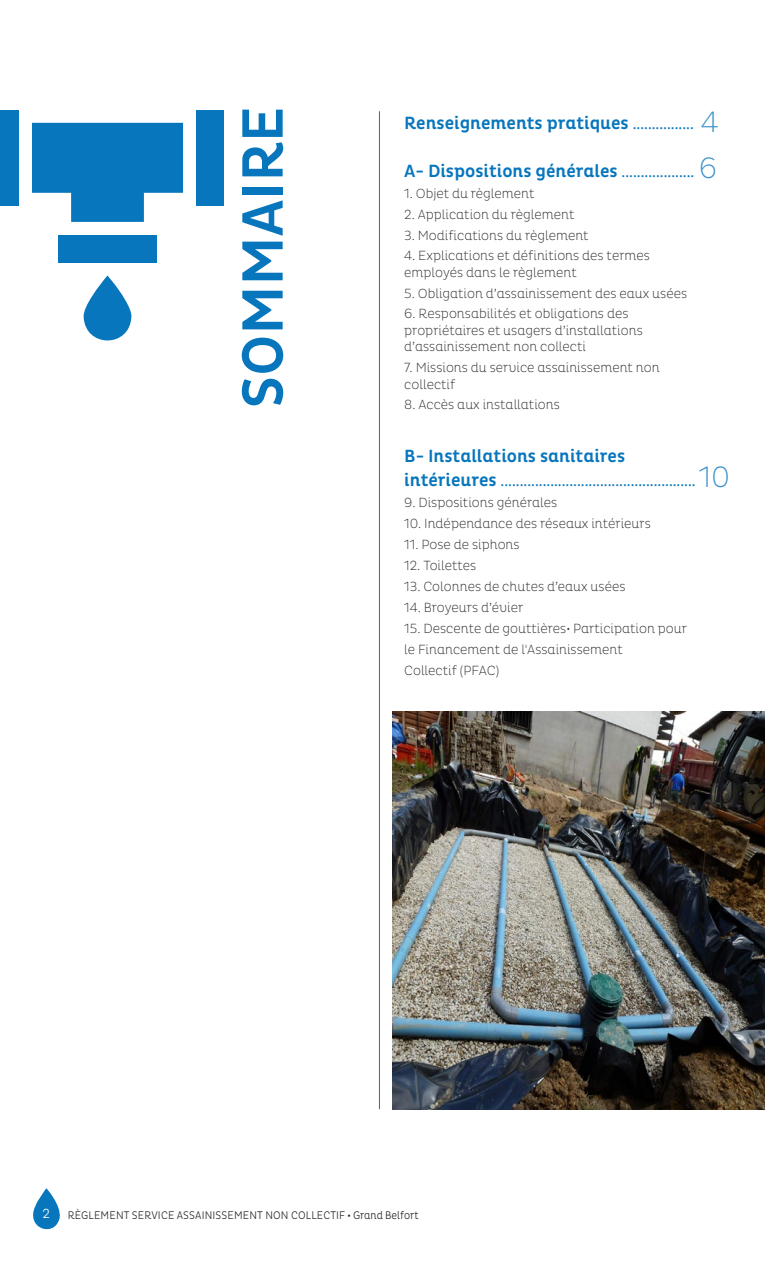
<style>
.page{position:relative;width:766px;height:1263px;background:#fff}
.page>*{position:absolute;margin:0;border:0;box-sizing:border-box;transform-origin:0 0}
.t1{font:500 59.25px "Pluto Cond";letter-spacing:-.005em;color:#0876bd}
.t2{font:200 30px "Pluto Cond";color:#3991ca}
.t3{font:500 18px "Pluto Cond";color:#0876bd}
.t4{font:15px "Pluto Cond";color:#0876bd}
.t5{font:200 13.5px/16.5px "Pluto Cond";color:#231f20}
.t6{font:300 13.5px "Pluto Cond";color:#fff}
.t7{font:300 11.25px "Pluto Cond";letter-spacing:.015em;color:#231f20;scale:.93 1}
.s1{font-weight:400;font-size:15px}
.s2{font-weight:500;font-size:18px}
.s3{font-family:"Pluto";font-weight:700}
</style>
<div class="page">
<hr style="left:379px;top:111px;width:1px;height:998px;background:#0876bd">
<img style="left:392px;top:711px;width:372px;height:398px">
<svg style="left:32px;top:123px;width:151px;height:99px"></svg>
<div style="left:58px;top:236px;width:99px;height:27px;background:#0876bd"></div>
<div style="left:197px;top:110px;width:27px;height:96px;background:#0876bd"></div>
<div style="left:0;top:110px;width:18px;height:96px;background:#0876bd"></div>
<svg style="left:83px;top:275px;width:49px;height:66px"></svg>
<svg style="left:33px;top:1188px;width:27px;height:42px"></svg>
<p class="t1" style="left:229px;top:408px;width:304px;rotate:-90deg">SOMMAIRE</p>
<p class="t3" style="left:404px;top:113px;width:291px">Renseignements pratiques <span class="s1">................</span></p>
<p class="t2" style="left:700px;top:105px;width:20px">4</p>
<p class="t3" style="left:404px;top:161px;width:291px">A- Dispositions générales <span class="s1">...................</span></p>
<p class="t5" style="left:404px;top:185px;width:132px">1. Objet du règlement</p>
<p class="t5" style="left:404px;top:206px;width:172px">2. Application du règlement</p>
<p class="t5" style="left:404px;top:227px;width:186px">3. Modifications du règlement</p>
<p class="t5" style="left:404px;top:248px;width:247px">4. Explications et définitions des termes employés dans le règlement</p>
<p class="t5" style="left:404px;top:285px;width:284px">5. Obligation d’assainissement des eaux usées</p>
<p class="t5" style="left:404px;top:306px;width:240px">6. Responsabilités et obligations des propriétaires et usagers d’installations d’assainissement non collecti</p>
<p class="t5" style="left:404px;top:359px;width:257px">7. Missions du service assainissement non collectif</p>
<p class="t5" style="left:404px;top:397px;width:157px">8. Accès aux installations</p>
<p class="t3" style="left:404px;top:445px;width:222px">B- Installations sanitaires</p>
<p class="t4" style="left:404px;top:472px;width:293px"><span class="s2">intérieures</span> ...................................................</p>
<p class="t5" style="left:404px;top:494px;width:154px">9. Dispositions générales</p>
<p class="t5" style="left:404px;top:515px;width:248px">10. Indépendance des réseaux intérieurs</p>
<p class="t5" style="left:404px;top:536px;width:117px">11. Pose de siphons</p>
<p class="t5" style="left:404px;top:557px;width:74px">12. Toilettes</p>
<p class="t5" style="left:404px;top:578px;width:223px">13. Colonnes de chutes d’eaux usées</p>
<p class="t5" style="left:404px;top:599px;width:120px">14. Broyeurs d’évier</p>
<p class="t5" style="left:404px;top:618px;width:284px;line-height:21px">15. Descente de gouttières• Participation pour le Financement de l'Assainissement<br>Collectif (PFAC)</p>
<p class="t2" style="left:698px;top:150px;width:20px">6</p>
<p class="t2" style="left:698px;top:460px;width:33px">10</p>
<p class="t6" style="left:43px;top:1206px;width:9px">2</p>
<p class="t7" style="left:68px;top:1209px;width:379px">RÈGLEMENT SERVICE ASSAINISSEMENT NON COLLECTIF <span class="s3">∙</span> Grand Belfort</p>
</div>
